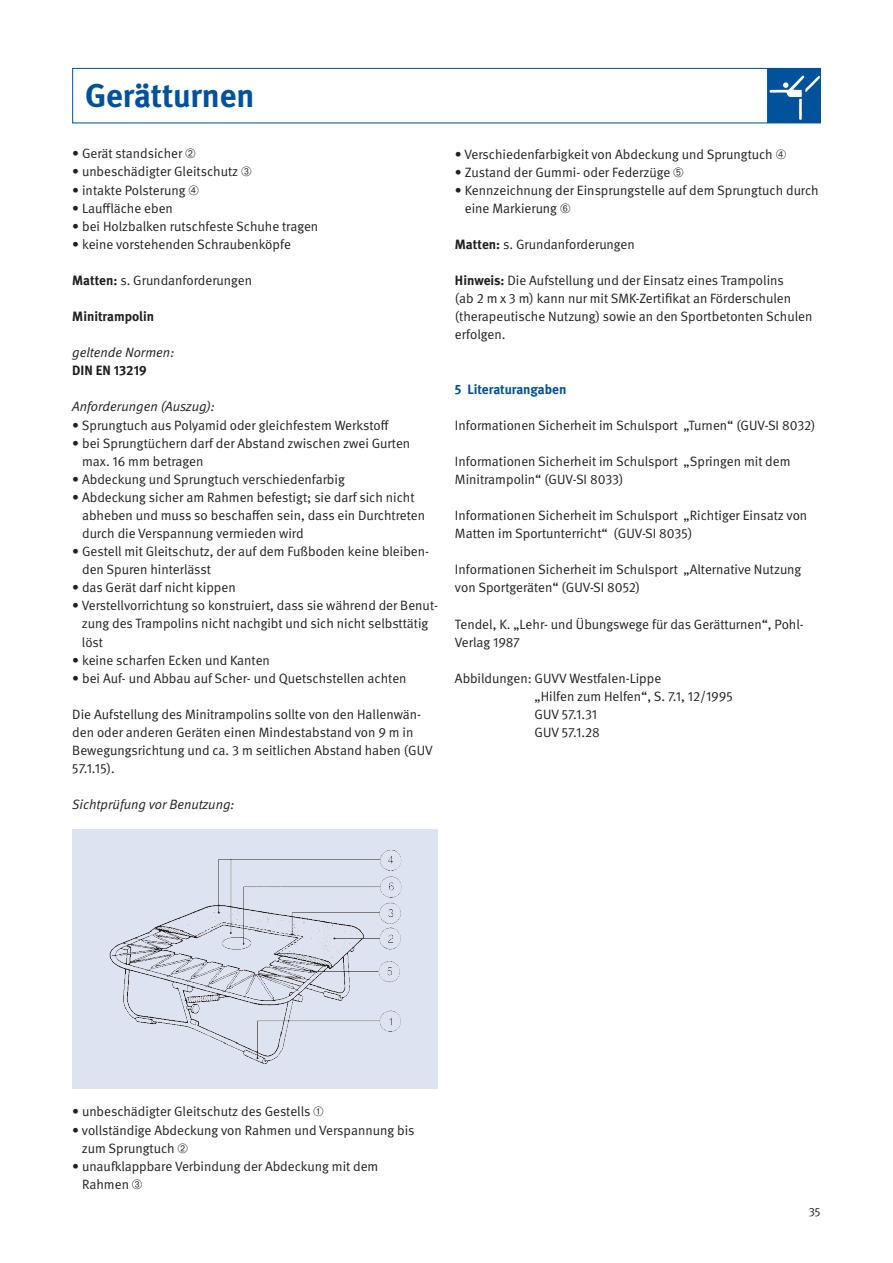
<style>
.page{position:relative;width:893px;height:1263px;background:#fff}
.page>*{position:absolute;margin:0;border:0;box-sizing:border-box;transform-origin:0 0}
.t1{font:700 33px "DGUV Meta";color:#01519b}
.t2{font:13.5px/18.1px "DGUV Meta";color:#231f20}
.t3{font:italic 13.5px "DGUV Meta";color:#231f20}
.t4{font:700 13.5px "DGUV Meta";color:#231f20}
.t5{font:700 13.5px "DGUV Meta";color:#01519b}
.t6{font:12px "DGUV Meta";color:#231f20}
.s1{font-weight:700}
</style>
<div class="page">
<div style="left:72px;top:829px;width:366px;height:260px;background:#dee3f1"></div>
<img style="left:109px;top:850px;width:293px;height:214px">
<div style="left:72px;top:68px;width:749px;height:55px;border:1px solid #01519b"></div>
<img style="left:767px;top:69px;width:54px;height:54px">
<h1 class="t1" style="left:85px;top:76px;width:171px">Gerätturnen</h1>
<p class="t2" style="left:72px;top:145px;width:125px">• Gerät standsicher ➁</p>
<p class="t2" style="left:72px;top:163px;width:181px">• unbeschädigter Gleitschutz ➂</p>
<p class="t2" style="left:72px;top:181px;width:128px">• intakte Polsterung ➃</p>
<p class="t2" style="left:72px;top:199px;width:102px">• Lauffläche eben</p>
<p class="t2" style="left:72px;top:217px;width:248px">• bei Holzbalken rutschfeste Schuhe tragen</p>
<p class="t2" style="left:72px;top:235px;width:220px">• keine vorstehenden Schraubenköpfe</p>
<p class="t2" style="left:72px;top:271px;width:181px"><span class="s1">Matten:</span> s. Grundanforderungen</p>
<p class="t4" style="left:72px;top:308px;width:83px">Minitrampolin</p>
<p class="t3" style="left:72px;top:345px;width:104px">geltende Normen:</p>
<p class="t4" style="left:72px;top:363px;width:76px">DIN EN 13219</p>
<p class="t3" style="left:72px;top:399px;width:144px">Anforderungen (Auszug):</p>
<p class="t2" style="left:72px;top:416px;width:318px">• Sprungtuch aus Polyamid oder gleichfestem Werkstoff</p>
<p class="t2" style="left:82px;top:434px;width:330px;text-indent:-10px">• bei Sprungtüchern darf der Abstand zwischen zwei Gurten max. 16 mm betragen</p>
<p class="t2" style="left:72px;top:470px;width:274px">• Abdeckung und Sprungtuch verschiedenfarbig</p>
<p class="t2" style="left:82px;top:488px;width:344px;text-indent:-10px">• Abdeckung sicher am Rahmen befestigt; sie darf sich nicht abheben und muss so beschaffen sein, dass ein Durchtreten durch die Verspannung vermieden wird</p>
<p class="t2" style="left:82px;top:543px;width:348px;text-indent:-10px">• Gestell mit Gleitschutz, der auf dem Fußboden keine bleiben&shy;den Spuren hinterlässt</p>
<p class="t2" style="left:72px;top:579px;width:165px">• das Gerät darf nicht kippen</p>
<p class="t2" style="left:82px;top:597px;width:358px;text-indent:-10px">• Verstellvorrichtung so konstruiert, dass sie während der Benut&shy;zung des Trampolins nicht nachgibt und sich nicht selbsttätig löst</p>
<p class="t2" style="left:72px;top:651px;width:199px">• keine scharfen Ecken und Kanten</p>
<p class="t2" style="left:72px;top:669px;width:336px">• bei Auf- und Abbau auf Scher- und Quetschstellen achten</p>
<p class="t2" style="left:72px;top:705px;width:362px">Die Aufstellung des Minitrampolins sollte von den Hallenwän&shy;den oder anderen Geräten einen Mindestabstand von 9 m in Bewegungsrichtung und ca. 3 m seitlichen Abstand haben (GUV 57.1.15).</p>
<p class="t3" style="left:72px;top:797px;width:164px">Sichtprüfung vor Benutzung:</p>
<p class="t2" style="left:455px;top:145px;width:333px">• Verschiedenfarbigkeit von Abdeckung und Sprungtuch ➃</p>
<p class="t2" style="left:455px;top:163px;width:230px">• Zustand der Gummi- oder Federzüge ➄</p>
<p class="t2" style="left:465px;top:181px;width:355px;text-indent:-10px">• Kennzeichnung der Einsprungstelle auf dem Sprungtuch durch eine Markierung ➅</p>
<p class="t2" style="left:455px;top:236px;width:181px"><span class="s1">Matten:</span> s. Grundanforderungen</p>
<p class="t2" style="left:455px;top:272px;width:359px"><span class="s1">Hinweis:</span> Die Aufstellung und der Einsatz eines Trampolins<br>(ab 2 m x 3 m) kann nur mit SMK-Zertifikat an Förderschulen (therapeutische Nutzung) sowie an den Sportbetonten Schulen erfolgen.</p>
<p class="t5" style="left:455px;top:381px;width:113px">5 Literaturangaben</p>
<p class="t2" style="left:455px;top:416px;width:362px">Informationen Sicherheit im Schulsport „Turnen“ (GUV-SI 8032)</p>
<p class="t2" style="left:455px;top:452px;width:337px">Informationen Sicherheit im Schulsport „Springen mit dem<br>Minitrampolin“ (GUV-SI 8033)</p>
<p class="t2" style="left:455px;top:507px;width:354px">Informationen Sicherheit im Schulsport „Richtiger Einsatz von<br>Matten im Sportunterricht“ (GUV-SI 8035)</p>
<p class="t2" style="left:455px;top:561px;width:348px">Informationen Sicherheit im Schulsport „Alternative Nutzung von Sportgeräten“ (GUV-SI 8052)</p>
<p class="t2" style="left:455px;top:615px;width:350px">Tendel, K. „Lehr- und Übungswege für das Gerätturnen“, Pohl-<br>Verlag 1987</p>
<p class="t2" style="left:535px;top:669px;width:200px;text-indent:-80px">Abbildungen: GUVV Westfalen-Lippe<br>„Hilfen zum Helfen“, S. 7.1, 12/1995<br>GUV 57.1.31<br>GUV 57.1.28</p>
<p class="t2" style="left:72px;top:1103px;width:253px">• unbeschädigter Gleitschutz des Gestells ➀</p>
<p class="t2" style="left:82px;top:1121px;width:334px;text-indent:-10px">• vollständige Abdeckung von Rahmen und Verspannung bis zum Sprungtuch ➁</p>
<p class="t2" style="left:82px;top:1157px;width:298px;text-indent:-10px">• unaufklappbare Verbindung der Abdeckung mit dem<br>Rahmen ➂</p>
<p class="t6" style="left:809px;top:1204px;width:13px">35</p>
</div>
